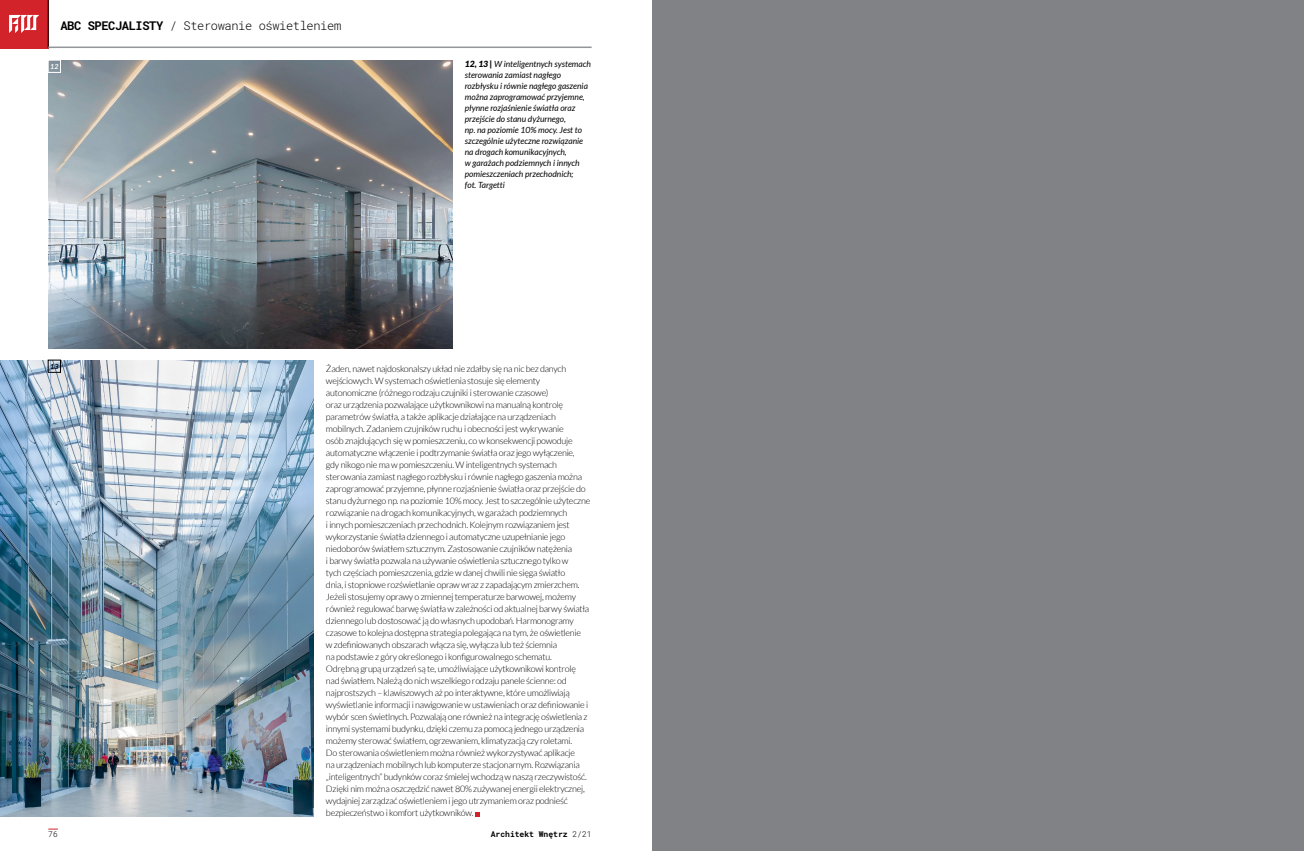
<style>
.page{position:relative;width:1304px;height:851px;background:#fff}
.page>*{position:absolute;margin:0;border:0;box-sizing:border-box;transform-origin:0 0}
.t1{font:300 12px "Roboto Mono";letter-spacing:-.03em;color:#000}
.t2{font:300 9px/12px "Lato";letter-spacing:-.025em;color:#000}
.t3{font:italic 8.5px/11px "Lato";color:#000}
.t4{font:700 8px "Roboto Mono";color:#000}
.t5{font:300 8px "Roboto Mono";color:#000}
.t6{font:italic 700 7px "Lato";color:#000}
.t7{font:italic 700 7px "Lato";color:#fff}
.s1{font-weight:700}
.s2{font-weight:900}
.s3{font-weight:300}
</style>
<div class="page">
<div style="left:0;top:0;width:48px;height:48px;background:#d2232a"></div>
<svg style="left:9px;top:15px;width:30px;height:18px"></svg>
<hr style="left:48px;top:0;width:1px;height:48px;background:#000">
<img style="left:0;top:360px;width:314px;height:456px">
<img style="left:48px;top:60px;width:405px;height:288px">
<svg style="left:48px;top:360px;width:13px;height:12px"></svg>
<svg style="left:48px;top:60px;width:13px;height:13px"></svg>
<hr style="left:48px;top:47px;width:544px;height:1px;background:#939598">
<svg style="left:475px;top:812px;width:4px;height:4px"></svg>
<div style="left:652px;top:0;width:652px;height:850px;background:#808285"></div>
<h1 class="t1" style="left:60px;top:17px;width:282px"><span class="s1">ABC SPECJALISTY</span> / Sterowanie oświetleniem</h1>
<p class="t7" style="left:50px;top:62px;width:10px">12</p>
<p class="t3" style="left:465px;top:58px;width:128px"><span class="s2">12, 13 |</span> W inteligentnych systemach sterowania zamiast nagłego rozbłysku i równie nagłego gaszenia można zaprogramować przyjemne, płynne rozjaśnienie światła oraz przejście do stanu dyżurnego,<br>np. na poziomie 10% mocy. Jest to szczególnie użyteczne rozwiązanie na drogach komunikacyjnych,<br>w garażach podziemnych i innych pomieszczeniach przechodnich;<br>fot. Targetti</p>
<p class="t6" style="left:50px;top:362px;width:10px">13</p>
<p class="t5" style="left:48px;top:828px;width:11px">76</p>
<p class="t2" style="left:326px;top:363px;width:266px">Żaden, nawet najdoskonalszy układ nie zdałby się na nic bez danych wejściowych. W systemach oświetlenia stosuje się elementy autonomiczne (różnego rodzaju czujniki i sterowanie czasowe)<br>oraz urządzenia pozwalające użytkownikowi na manualną kontrolę parametrów światła, a także aplikacje działające na urządzeniach mobilnych. Zadaniem czujników ruchu i obecności jest wykrywanie<br>osób znajdujących się w pomieszczeniu, co w konsekwencji powoduje automatyczne włączenie i podtrzymanie światła oraz jego wyłączenie, gdy nikogo nie ma w pomieszczeniu. W inteligentnych systemach sterowania zamiast nagłego rozbłysku i równie nagłego gaszenia można zaprogramować przyjemne, płynne rozjaśnienie światła oraz przejście do stanu dyżurnego np. na poziomie 10% mocy. Jest to szczególnie użyteczne rozwiązanie na drogach komunikacyjnych, w garażach podziemnych<br>i innych pomieszczeniach przechodnich. Kolejnym rozwiązaniem jest wykorzystanie światła dziennego i automatyczne uzupełnianie jego niedoborów światłem sztucznym. Zastosowanie czujników natężenia<br>i barwy światła pozwala na używanie oświetlenia sztucznego tylko w<br>tych częściach pomieszczenia, gdzie w danej chwili nie sięga światło<br>dnia, i stopniowe rozświetlanie opraw wraz z zapadającym zmierzchem.<br>Jeżeli stosujemy oprawy o zmiennej temperaturze barwowej, możemy również regulować barwę światła w zależności od aktualnej barwy światła dziennego lub dostosować ją do własnych upodobań. Harmonogramy czasowe to kolejna dostępna strategia polegająca na tym, że oświetlenie<br>w zdefiniowanych obszarach włącza się, wyłącza lub też ściemnia<br>na podstawie z góry określonego i konfigurowalnego schematu.<br>Odrębną grupą urządzeń są te, umożliwiające użytkownikowi kontrolę nad światłem. Należą do nich wszelkiego rodzaju panele ścienne: od najprostszych – klawiszowych aż po interaktywne, które umożliwiają wyświetlanie informacji i nawigowanie w ustawieniach oraz definiowanie i wybór scen świetlnych. Pozwalają one również na integrację oświetlenia z innymi systemami budynku, dzięki czemu za pomocą jednego urządzenia możemy sterować światłem, ogrzewaniem, klimatyzacją czy roletami.<br>Do sterowania oświetleniem można również wykorzystywać aplikacje<br>na urządzeniach mobilnych lub komputerze stacjonarnym. Rozwiązania „inteligentnych” budynków coraz śmielej wchodzą w naszą rzeczywistość.<br>Dzięki nim można oszczędzić nawet 80% zużywanej energii elektrycznej, wydajniej zarządzać oświetleniem i jego utrzymaniem oraz podnieść bezpieczeństwo i komfort użytkowników.</p>
<p class="t4" style="left:491px;top:828px;width:102px">Architekt Wnętrz <span class="s3">2/21</span></p>
</div>
